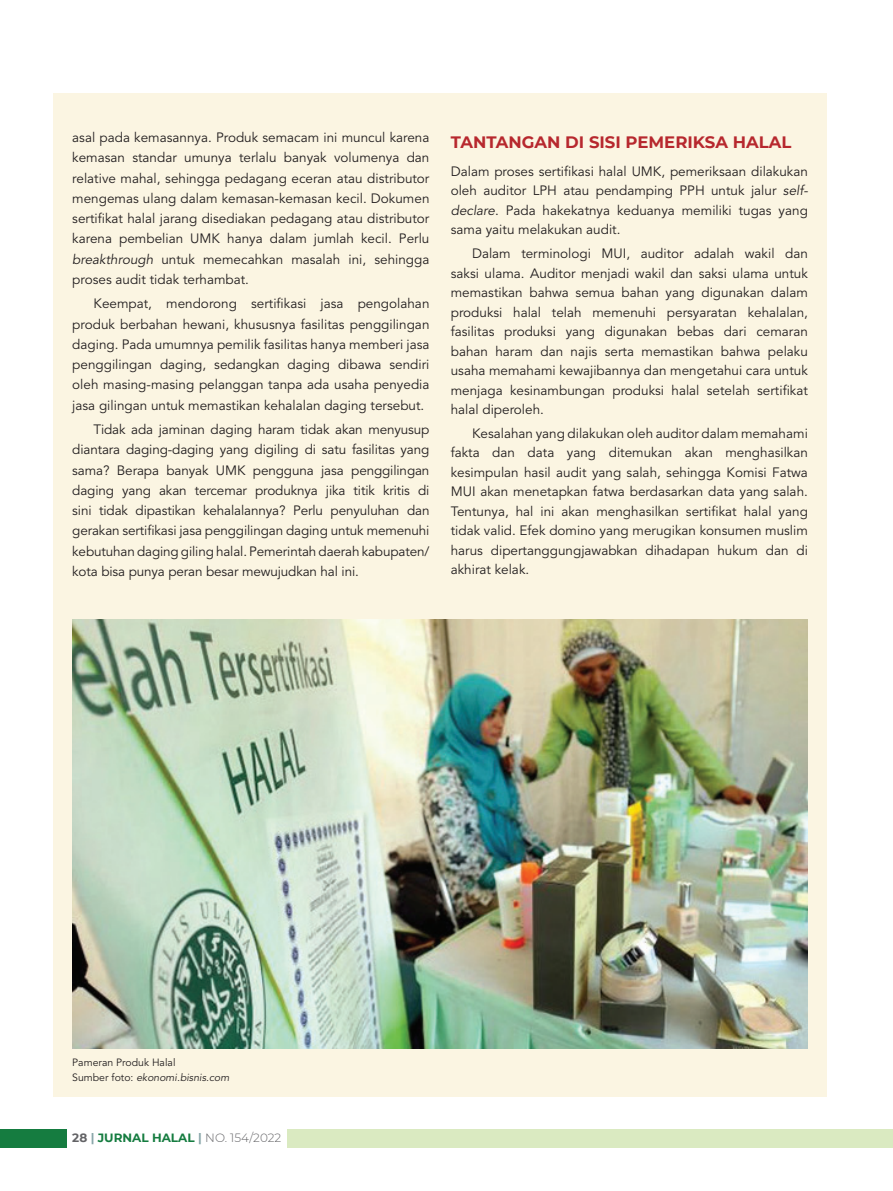
<style>
.page{position:relative;width:893px;height:1191px;background:#fff}
.page>*{position:absolute;margin:0;border:0;box-sizing:border-box;transform-origin:0 0}
.t1{font:700 16.5px "Montserrat";color:#b7282e}
.t2{font:13.5px/20.2px "Avenir LT Std";color:#231f20;text-align:justify}
.t3{font:700 12px "Montserrat";color:#157c40}
.t4{font:10.5px/15px "Avenir LT Std";color:#231f20}
.s1{font-style:italic}
.s2{color:#636366}
.s3{color:#8aa7aa}
.s4{font-weight:300;color:#636366}
</style>
<div class="page">
<div style="left:53px;top:94px;width:774px;height:1003px;background:#fbf5e2"></div>
<img style="left:72px;top:619px;width:736px;height:429px">
<div style="left:0;top:1128px;width:66px;height:19px;background:#157c40"></div>
<div style="left:288px;top:1128px;width:605px;height:19px;background:#daeac1"></div>
<p class="t2" style="left:72px;top:128px;width:359px">asal pada kemasannya. Produk semacam ini muncul karena kemasan standar umunya terlalu banyak volumenya dan relative mahal, sehingga pedagang eceran atau distributor mengemas ulang dalam kemasan-kemasan kecil. Dokumen sertifikat halal jarang disediakan pedagang atau distributor karena pembelian UMK hanya dalam jumlah kecil. Perlu <span class="s1">breakthrough</span> untuk memecahkan masalah ini, sehingga proses audit tidak terhambat.</p>
<p class="t2" style="left:72px;top:294px;width:359px;text-indent:21px">Keempat, mendorong sertifikasi jasa pengolahan produk berbahan hewani, khususnya fasilitas penggilingan daging. Pada umumnya pemilik fasilitas hanya memberi jasa penggilingan daging, sedangkan daging dibawa sendiri oleh masing-masing pelanggan tanpa ada usaha penyedia jasa gilingan untuk memastikan kehalalan daging tersebut.</p>
<p class="t2" style="left:72px;top:420px;width:359px;text-indent:21px">Tidak ada jaminan daging haram tidak akan menyusup diantara daging-daging yang digiling di satu fasilitas yang sama? Berapa banyak UMK pengguna jasa penggilingan daging yang akan tercemar produknya jika titik kritis di sini tidak dipastikan kehalalannya? Perlu penyuluhan dan gerakan sertifikasi jasa penggilingan daging untuk memenuhi kebutuhan daging giling halal. Pemerintah daerah kabupaten/ kota bisa punya peran besar mewujudkan hal ini.</p>
<p class="t1" style="left:451px;top:130px;width:342px">TANTANGAN DI SISI PEMERIKSA HALAL</p>
<p class="t2" style="left:451px;top:162px;width:359px;line-height:19.5px">Dalam proses sertifikasi halal UMK, pemeriksaan dilakukan oleh auditor LPH atau pendamping PPH untuk jalur <span class="s1">self&shy;declare</span>. Pada hakekatnya keduanya memiliki tugas yang sama yaitu melakukan audit.</p>
<p class="t2" style="left:451px;top:244px;width:359px;line-height:19.5px;text-indent:21px">Dalam terminologi MUI, auditor adalah wakil dan saksi ulama. Auditor menjadi wakil dan saksi ulama untuk memastikan bahwa semua bahan yang digunakan dalam produksi halal telah memenuhi persyaratan kehalalan, fasilitas produksi yang digunakan bebas dari cemaran bahan haram dan najis serta memastikan bahwa pelaku usaha memahami kewajibannya dan mengetahui cara untuk menjaga kesinambungan produksi halal setelah sertifikat halal diperoleh.</p>
<p class="t2" style="left:451px;top:424px;width:359px;line-height:19.5px;text-indent:21px">Kesalahan yang dilakukan oleh auditor dalam memahami fakta dan data yang ditemukan akan menghasilkan kesimpulan hasil audit yang salah, sehingga Komisi Fatwa MUI akan menetapkan fatwa berdasarkan data yang salah.<br>Tentunya, hal ini akan menghasilkan sertifikat halal yang tidak valid. Efek domino yang merugikan konsumen muslim harus dipertanggungjawabkan dihadapan hukum dan di akhirat kelak.</p>
<p class="t4" style="left:72px;top:1055px;width:159px">Pameran Produk Halal<br>Sumber foto: <span class="s1">ekonomi.bisnis.com</span></p>
<p class="t3" style="left:72px;top:1128px;width:211px"><span class="s2">28</span> <span class="s3">|</span> JURNAL HALAL <span class="s3">|</span> <span class="s4">No. 154/2022</span></p>
</div>
